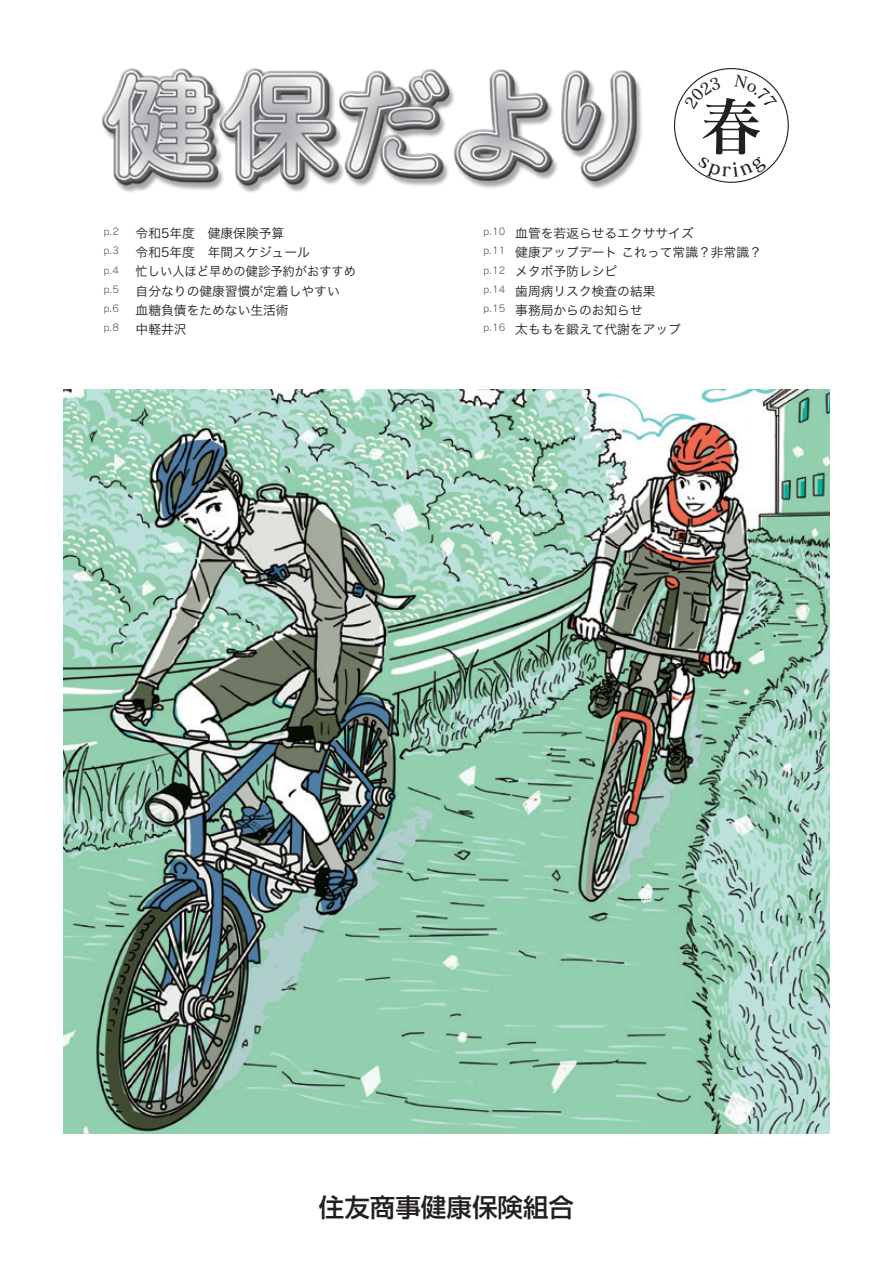
<style>
.page{position:relative;width:893px;height:1263px;background:#fff}
.page>*{position:absolute;margin:0;border:0;box-sizing:border-box;transform-origin:0 0}
._14ＱRM-R本文基本{font:63.75px "Matisse Pro N DB";color:#231f20}
.ノーマル{font:500 25.5px "Shin Go Pro";color:#231f20}
.t1{font:12.75px "Hira Kaku Pro W3";color:#231f20}
.t2{font:12.75px "Hira Kaku Pro W3";color:#231f20;scale:.96 1}
.t3{font:9.6px "Rodin Pro M";color:#57585a}
</style>
<div class="page">
<img style="left:64px;top:389px;width:765px;height:745px">
<img style="left:101px;top:68px;width:541px;height:125px">
<svg style="left:698px;top:168px;width:70px;height:11px"></svg>
<svg style="left:756px;top:75px;width:21px;height:18px"></svg>
<svg style="left:684px;top:76px;width:21px;height:19px"></svg>
<p class="_14ＱRM-R本文基本" style="left:699px;top:86px;width:65px">春</p>
<p class="t3" style="left:104px;top:225px;width:17px">p.2</p>
<p class="t1" style="left:136px;top:222px;width:150px">令和5年度　健康保険予算</p>
<p class="t3" style="left:483px;top:225px;width:24px">p.10</p>
<p class="t1" style="left:515px;top:222px;width:180px">血管を若返らせるエクササイズ</p>
<p class="t3" style="left:104px;top:245px;width:17px">p.3</p>
<p class="t1" style="left:136px;top:241px;width:176px">令和5年度　年間スケジュール</p>
<p class="t3" style="left:483px;top:245px;width:24px">p.11</p>
<p class="t1" style="left:515px;top:241px;width:248px">健康アップデートこれって常識？非常識?</p>
<p class="t3" style="left:104px;top:264px;width:17px">p.4</p>
<p class="t2" style="left:136px;top:260px;width:231px">忙しい人ほど早めの健診予約がおすすめ</p>
<p class="t3" style="left:483px;top:264px;width:24px">p.12</p>
<p class="t1" style="left:515px;top:260px;width:104px">メタボ予防レシピ</p>
<p class="t3" style="left:104px;top:283px;width:17px">p.5</p>
<p class="t1" style="left:136px;top:279px;width:206px">自分なりの健康習慣が定着しやすい</p>
<p class="t3" style="left:483px;top:283px;width:24px">p.14</p>
<p class="t1" style="left:515px;top:279px;width:142px">歯周病リスク検査の結果</p>
<p class="t3" style="left:104px;top:302px;width:17px">p.6</p>
<p class="t1" style="left:136px;top:298px;width:155px">血糖負債をためない生活術</p>
<p class="t3" style="left:483px;top:302px;width:24px">p.15</p>
<p class="t1" style="left:515px;top:298px;width:129px">事務局からのお知らせ</p>
<p class="t3" style="left:104px;top:321px;width:17px">p.8</p>
<p class="t1" style="left:136px;top:318px;width:53px">中軽井沢</p>
<p class="t3" style="left:483px;top:321px;width:24px">p.16</p>
<p class="t1" style="left:515px;top:318px;width:167px">太ももを鍛えて代謝をアップ</p>
<p class="ノーマル" style="left:319px;top:1187px;width:257px">住友商事健康保険組合</p>
</div>
